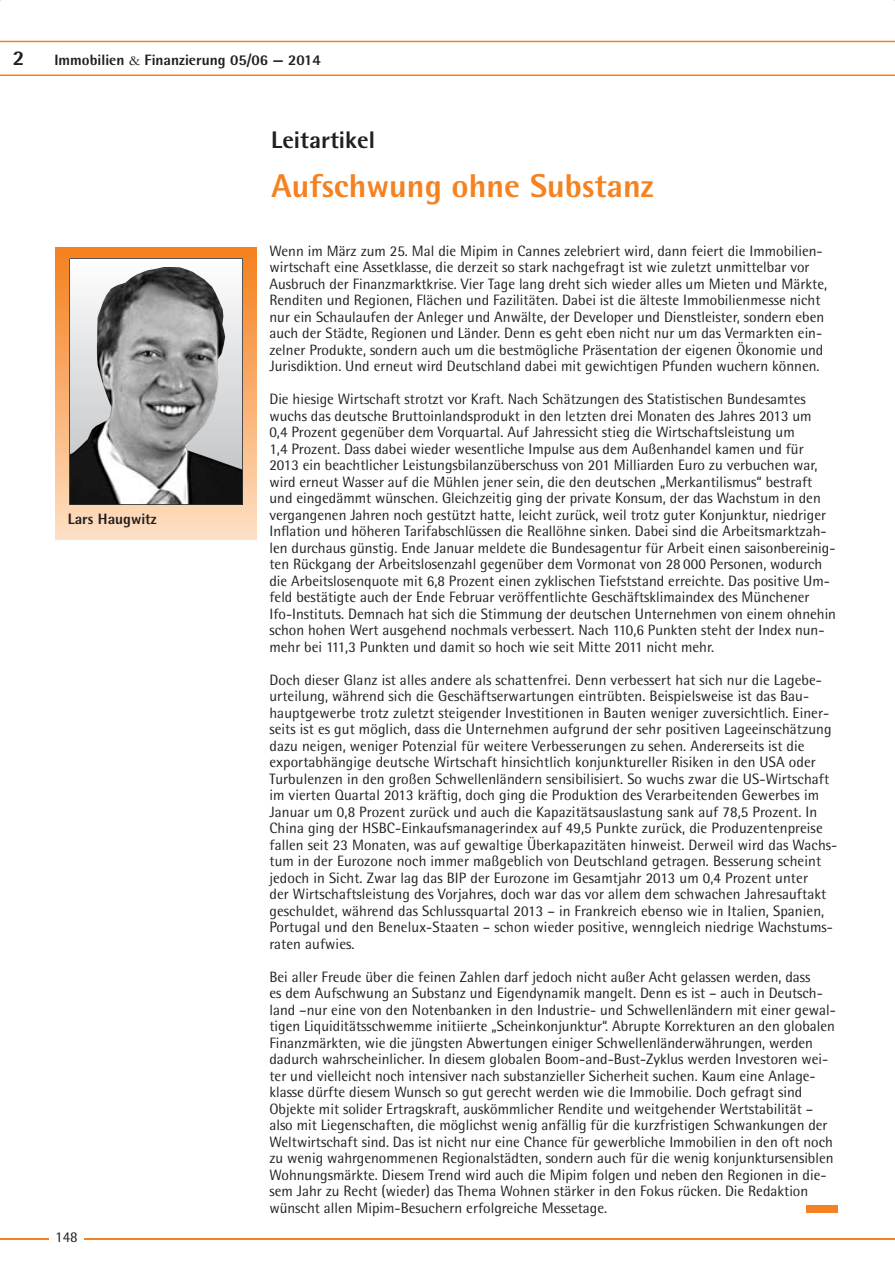
<style>
.page{position:relative;width:895px;height:1277px;background:#fff}
.page>*{position:absolute;margin:0;border:0;box-sizing:border-box;transform-origin:0 0}
.t1{font:800 33px "Rotis Semi Sans";color:#f58220}
.t2{font:800 24px "Rotis Semi Sans";color:#231f20}
.t3{font:800 21px "Rotis Semi Sans";color:#231f20}
.t4{font:15px/16.5px "Rotis Semi Sans";color:#231f20}
.t5{font:800 15px "Rotis Semi Sans";color:#231f20}
.s1{font-family:"Garamond";font-weight:400}
</style>
<div class="page">
<svg style="left:0;top:41px;width:894px;height:35px"></svg>
<hr style="left:0;top:1238px;width:894px;height:1px;background:#f58220">
<div style="left:50px;top:1222px;width:30px;height:31px;background:#fff"></div>
<div style="left:805px;top:1204px;width:32px;height:8px;background:#f58220"></div>
<div style="left:55px;top:248px;width:202px;height:291px;background:linear-gradient(to bottom,#f47f1b,#fedfc3)"></div>
<svg style="left:69px;top:258px;width:174px;height:247px"></svg>
<div style="left:51px;top:1222px;width:32px;height:31px;background:#fff"></div>
<h3 class="t3" style="left:13px;top:45px;width:13px">2</h3>
<p class="t5" style="left:54px;top:50px;width:268px">Immobilien <span class="s1">&amp;</span> Finanzierung 05/06 — 2014</p>
<h2 class="t2" style="left:271px;top:124px;width:105px">Leitartikel</h2>
<p class="t5" style="left:68px;top:509px;width:90px">Lars Haugwitz</p>
<p class="t4" style="left:55px;top:1228px;width:24px">148</p>
<p class="t4" style="left:54px;top:1229px;width:22px">xxx</p>
<h1 class="t1" style="left:271px;top:165px;width:383px">Aufschwung ohne Substanz</h1>
<p class="t4" style="left:269px;top:242px;width:559px">Wenn im März zum 25. Mal die Mipim in Cannes zelebriert wird, dann feiert die Immobilien&shy;wirtschaft eine Assetklasse, die derzeit so stark nachgefragt ist wie zuletzt unmittelbar vor Ausbruch der Finanzmarktkrise. Vier Tage lang dreht sich wieder alles um Mieten und Märkte, Renditen und Regionen, Flächen und Fazilitäten. Dabei ist die älteste Immobilienmesse nicht nur ein Schaulaufen der Anleger und Anwälte, der Developer und Dienstleister, sondern eben auch der Städte, Regionen und Länder. Denn es geht eben nicht nur um das Vermarkten ein&shy;zelner Produkte, sondern auch um die bestmögliche Präsentation der eigenen Ökonomie und Jurisdiktion. Und erneut wird Deutschland dabei mit gewichtigen Pfunden wuchern können.</p>
<p class="t4" style="left:269px;top:391px;width:568px">Die hiesige Wirtschaft strotzt vor Kraft. Nach Schätzungen des Statistischen Bundesamtes wuchs das deutsche Bruttoinlandsprodukt in den letzten drei Monaten des Jahres 2013 um<br>0,4 Prozent gegenüber dem Vorquartal. Auf Jahressicht stieg die Wirtschaftsleistung um<br>1,4 Prozent. Dass dabei wieder wesentliche Impulse aus dem Außenhandel kamen und für 2013 ein beachtlicher Leistungsbilanzüberschuss von 201 Milliarden Euro zu verbuchen war, wird erneut Wasser auf die Mühlen jener sein, die den deutschen „Merkantilismus“ bestraft und eingedämmt wünschen. Gleichzeitig ging der private Konsum, der das Wachstum in den vergangenen Jahren noch gestützt hatte, leicht zurück, weil trotz guter Konjunktur, niedriger Inflation und höheren Tarifabschlüssen die Reallöhne sinken. Dabei sind die Arbeitsmarktzah&shy;len durchaus günstig. Ende Januar meldete die Bundesagentur für Arbeit einen saisonbereinig&shy;ten Rückgang der Arbeitslosenzahl gegenüber dem Vormonat von 28 000 Personen, wodurch die Arbeitslosenquote mit 6,8 Prozent einen zyklischen Tiefststand erreichte. Das positive Um&shy;feld bestätigte auch der Ende Februar veröffentlichte Geschäftsklimaindex des Münchener Ifo-Instituts. Demnach hat sich die Stimmung der deutschen Unternehmen von einem ohnehin schon hohen Wert ausgehend nochmals verbessert. Nach 110,6 Punkten steht der Index nun&shy;mehr bei 111,3 Punkten und damit so hoch wie seit Mitte 2011 nicht mehr.</p>
<p class="t4" style="left:269px;top:671px;width:569px">Doch dieser Glanz ist alles andere als schattenfrei. Denn verbessert hat sich nur die Lagebe&shy;urteilung, während sich die Geschäftserwartungen eintrübten. Beispielsweise ist das Bau&shy;hauptgewerbe trotz zuletzt steigender Investitionen in Bauten weniger zuversichtlich. Einer&shy;seits ist es gut möglich, dass die Unternehmen aufgrund der sehr positiven Lageeinschätzung dazu neigen, weniger Potenzial für weitere Verbesserungen zu sehen. Andererseits ist die exportabhängige deutsche Wirtschaft hinsichtlich konjunktureller Risiken in den USA oder Turbulenzen in den großen Schwellenländern sensibilisiert. So wuchs zwar die US-Wirtschaft im vierten Quartal 2013 kräftig, doch ging die Produktion des Verarbeitenden Gewerbes im Januar um 0,8 Prozent zurück und auch die Kapazitätsauslastung sank auf 78,5 Prozent. In China ging der HSBC-Einkaufsmanagerindex auf 49,5 Punkte zurück, die Produzentenpreise fallen seit 23 Monaten, was auf gewaltige Überkapazitäten hinweist. Derweil wird das Wachs&shy;tum in der Eurozone noch immer maßgeblich von Deutschland getragen. Besserung scheint jedoch in Sicht. Zwar lag das BIP der Eurozone im Gesamtjahr 2013 um 0,4 Prozent unter<br>der Wirtschaftsleistung des Vorjahres, doch war das vor allem dem schwachen Jahresauftakt geschuldet, während das Schlussquartal 2013 – in Frankreich ebenso wie in Italien, Spanien, Portugal und den Benelux-Staaten – schon wieder positive, wenngleich niedrige Wachstums&shy;raten aufwies.</p>
<p class="t4" style="left:269px;top:968px;width:567px">Bei aller Freude über die feinen Zahlen darf jedoch nicht außer Acht gelassen werden, dass<br>es dem Aufschwung an Substanz und Eigendynamik mangelt. Denn es ist – auch in Deutsch&shy;land –nur eine von den Notenbanken in den Industrie- und Schwellenländern mit einer gewal&shy;tigen Liquiditätsschwemme initiierte „Scheinkonjunktur“. Abrupte Korrekturen an den globalen Finanzmärkten, wie die jüngsten Abwertungen einiger Schwellenländerwährungen, werden dadurch wahrscheinlicher. In diesem globalen Boom-and-Bust-Zyklus werden Investoren wei&shy;ter und vielleicht noch intensiver nach substanzieller Sicherheit suchen. Kaum eine Anlage&shy;klasse dürfte diesem Wunsch so gut gerecht werden wie die Immobilie. Doch gefragt sind Objekte mit solider Ertragskraft, auskömmlicher Rendite und weitgehender Wertstabilität – also mit Liegenschaften, die möglichst wenig anfällig für die kurzfristigen Schwankungen der Weltwirtschaft sind. Das ist nicht nur eine Chance für gewerbliche Immobilien in den oft noch zu wenig wahrgenommenen Regionalstädten, sondern auch für die wenig konjunktursensiblen Wohnungsmärkte. Diesem Trend wird auch die Mipim folgen und neben den Regionen in die&shy;sem Jahr zu Recht (wieder) das Thema Wohnen stärker in den Fokus rücken. Die Redaktion wünscht allen Mipim-Besuchern erfolgreiche Messetage.</p>
</div>
